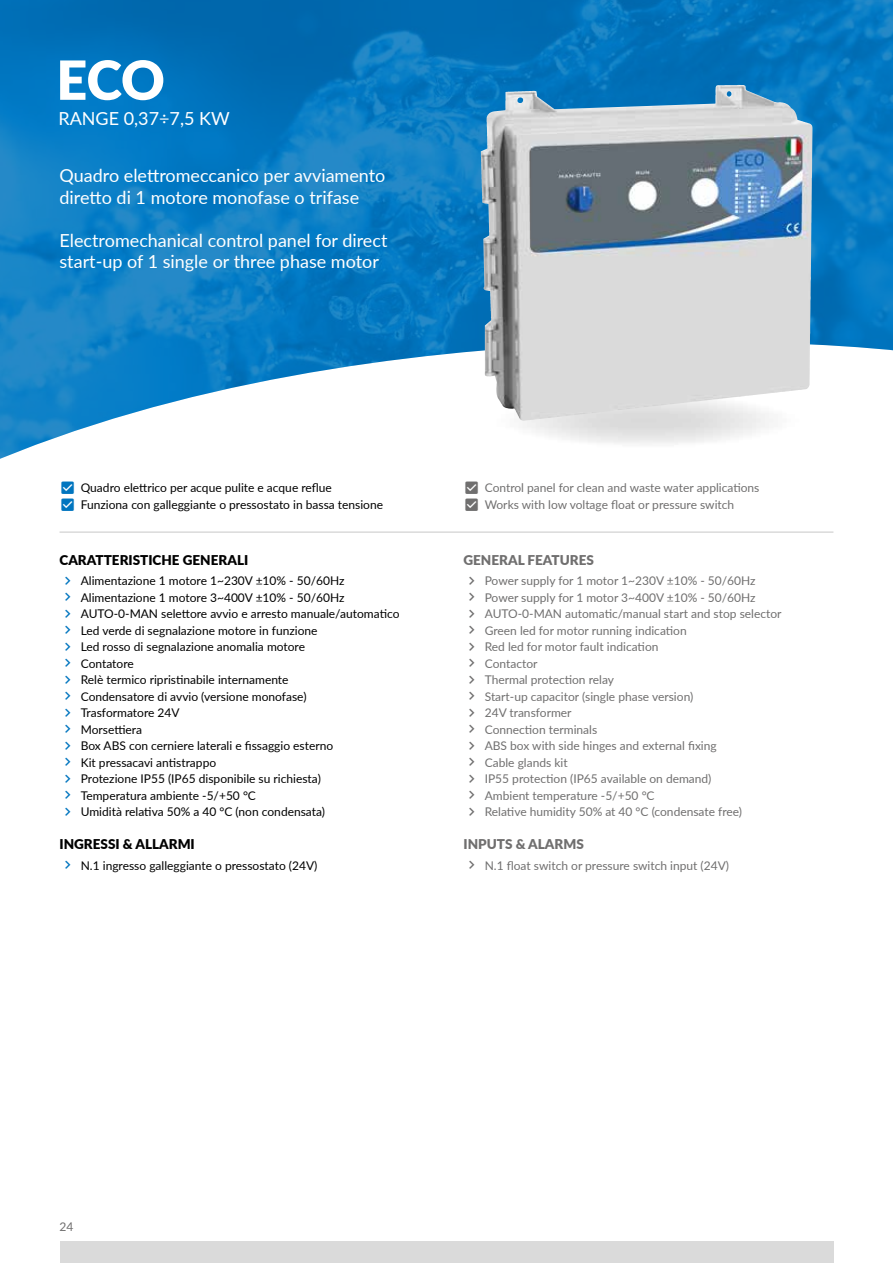
<style>
.page{position:relative;width:893px;height:1263px;background:#fff}
.page>*{position:absolute;margin:0;border:0;box-sizing:border-box;transform-origin:0 0}
.t1{font:900 54px "Lato";color:#fff}
.t2{font:18px/21.6px "Lato";color:#fff}
.t3{font:900 13.5px "Lato";color:#000}
.t4{font:900 13.5px "Lato";color:#706f6f}
.t5{font:12px/16.5px "Lato";color:#000}
.t6{font:12px/16.5px "Lato";color:#706f6f}
</style>
<div class="page">
<div style="left:60px;top:1242px;width:773px;height:21px;background:#dadada"></div>
<img style="left:0;top:0;width:893px;height:459px">
<svg style="left:481px;top:385px;width:331px;height:71px"></svg>
<img style="left:481px;top:85px;width:258px;height:310px">
<hr style="left:60px;top:531px;width:773px;height:2px;background:#dadada">
<h1 class="t1" style="left:56px;top:39px;width:110px">ECO</h1>
<h2 class="t2" style="left:58px;top:107px;width:173px">RANGE 0,37÷7,5 KW</h2>
<h2 class="t2" style="left:60px;top:164px;width:327px">Quadro elettromeccanico per avviamento diretto di 1 motore monofase o trifase</h2>
<h2 class="t2" style="left:60px;top:229px;width:329px">Electromechanical control panel for direct start-up of 1 single or three phase motor</h2>
<p class="t5" style="left:81px;top:479px;width:304px">Quadro elettrico per acque pulite e acque reflue<br>Funziona con galleggiante o pressostato in bassa tensione</p>
<p class="t6" style="left:485px;top:479px;width:276px">Control panel for clean and waste water applications<br>Works with low voltage float or pressure switch</p>
<p class="t3" style="left:60px;top:550px;width:190px">CARATTERISTICHE GENERALI</p>
<p class="t4" style="left:463px;top:550px;width:132px">GENERAL FEATURES</p>
<p class="t5" style="left:81px;top:572px;width:320px">Alimentazione 1 motore 1~230V ±10% - 50/60Hz Alimentazione 1 motore 3~400V ±10% - 50/60Hz AUTO-0-MAN selettore avvio e arresto manuale/automatico Led verde di segnalazione motore in funzione<br>Led rosso di segnalazione anomalia motore<br>Contatore<br>Relè termico ripristinabile internamente<br>Condensatore di avvio (versione monofase)<br>Trasformatore 24V<br>Morsettiera<br>Box ABS con cerniere laterali e fissaggio esterno<br>Kit pressacavi antistrappo<br>Protezione IP55 (IP65 disponibile su richiesta)<br>Temperatura ambiente -5/+50 °C<br>Umidità relativa 50% a 40 °C (non condensata)</p>
<p class="t6" style="left:485px;top:572px;width:298px">Power supply for 1 motor 1~230V ±10% - 50/60Hz Power supply for 1 motor 3~400V ±10% - 50/60Hz AUTO-0-MAN automatic/manual start and stop selector Green led for motor running indication<br>Red led for motor fault indication<br>Contactor<br>Thermal protection relay<br>Start-up capacitor (single phase version)<br>24V transformer<br>Connection terminals<br>ABS box with side hinges and external fixing<br>Cable glands kit<br>IP55 protection (IP65 available on demand)<br>Ambient temperature -5/+50 °C<br>Relative humidity 50% at 40 °C (condensate free)</p>
<p class="t3" style="left:60px;top:834px;width:137px">INGRESSI &amp; ALLARMI</p>
<p class="t4" style="left:463px;top:834px;width:122px">INPUTS &amp; ALARMS</p>
<p class="t5" style="left:81px;top:856px;width:238px">N.1 ingresso galleggiante o pressostato (24V)</p>
<p class="t6" style="left:485px;top:856px;width:246px">N.1 float switch or pressure switch input (24V)</p>
<p class="t6" style="left:60px;top:1218px;width:15px">24</p>
</div>
